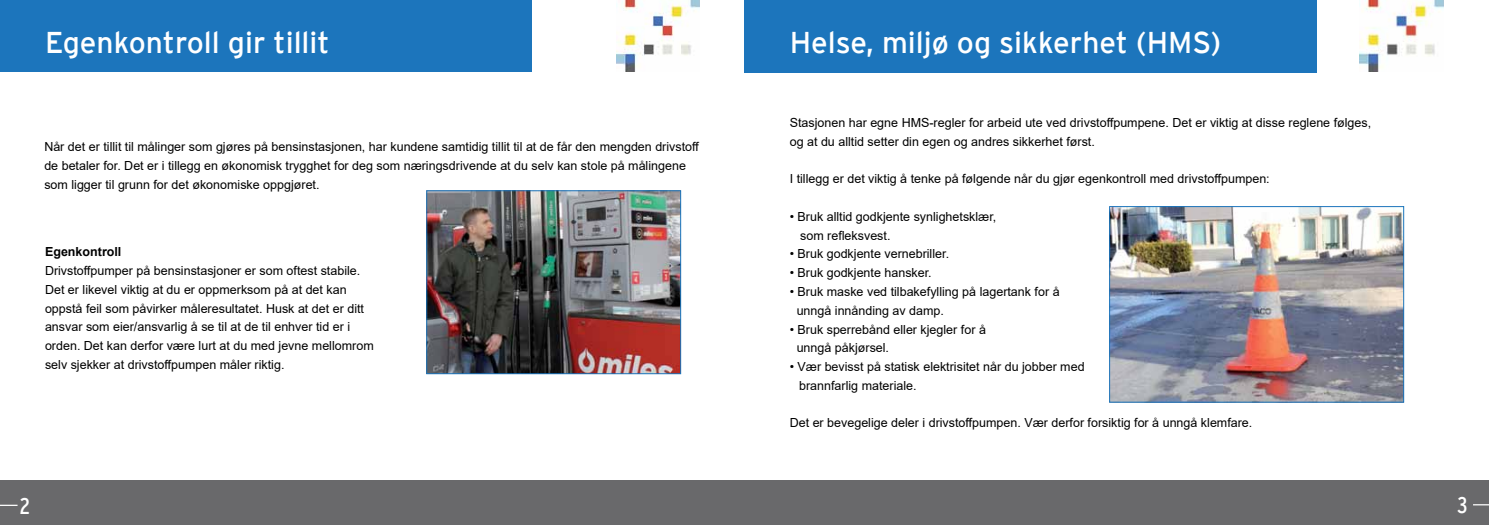
<style>
.page{position:relative;width:1489px;height:525px;background:#fff}
.page>*{position:absolute;margin:0;border:0;box-sizing:border-box;transform-origin:0 0}
.t1{font:30px "Interstate";color:#fff}
.t2{font:condensed 22.5px "Interstate";color:#fff}
.t3{font:12.5px/18.8px "Arial";color:#000}
.t4{font:700 12.5px "Arial";color:#000}
</style>
<div class="page">
<div style="left:0;top:0;width:531px;height:72px;background:#1c75bc"></div>
<img style="left:616px;top:0;width:83px;height:72px">
<div style="left:0;top:480px;width:1488px;height:44px;background:#69696b"></div>
<div style="left:744px;top:0;width:573px;height:72px;background:#1c75bc"></div>
<img style="left:1359px;top:0;width:84px;height:72px">
<svg style="left:0;top:504px;width:18px;height:1px"></svg>
<svg style="left:1473px;top:504px;width:15px;height:1px"></svg>
<img style="left:1111px;top:208px;width:290px;height:192px">
<div style="left:1109px;top:206px;width:294px;height:196px;border:1px solid #1c75bc"></div>
<img style="left:428px;top:192px;width:251px;height:180px">
<div style="left:426px;top:190px;width:255px;height:184px;border:1px solid #1c75bc"></div>
<h1 class="t1" style="left:45px;top:26px;width:286px">Egenkontroll gir tillit</h1>
<p class="t3" style="left:44px;top:137px;width:656px">Når det er tillit til målinger som gjøres på bensinstasjonen, har kundene samtidig tillit til at de får den mengden drivstoff de betaler for. Det er i tillegg en økonomisk trygghet for deg som næringsdrivende at du selv kan stole på målingene som ligger til grunn for det økonomiske oppgjøret.</p>
<p class="t4" style="left:45px;top:243px;width:78px">Egenkontroll</p>
<p class="t3" style="left:45px;top:261px;width:330px">Drivstoffpumper på bensinstasjoner er som oftest stabile.<br>Det er likevel viktig at du er oppmerksom på at det kan oppstå feil som påvirker måleresultatet. Husk at det er ditt ansvar som eier/ansvarlig å se til at de til enhver tid er i orden. Det kan derfor være lurt at du med jevne mellomrom selv sjekker at drivstoffpumpen måler riktig.</p>
<h1 class="t1" style="left:789px;top:26px;width:433px">Helse, miljø og sikkerhet (HMS)</h1>
<p class="t3" style="left:789px;top:113px;width:583px">Stasjonen har egne HMS-regler for arbeid ute ved drivstoffpumpene. Det er viktig at disse reglene følges, og at du alltid setter din egen og andres sikkerhet først.</p>
<p class="t3" style="left:789px;top:169px;width:481px">I tillegg er det viktig å tenke på følgende når du gjør egenkontroll med drivstoffpumpen:</p>
<p class="t3" style="left:800px;top:207px;width:198px;text-indent:-10px">• Bruk alltid godkjente synlighetsklær, som refleksvest.</p>
<p class="t3" style="left:789px;top:244px;width:161px">• Bruk godkjente vernebriller.</p>
<p class="t3" style="left:789px;top:263px;width:143px">• Bruk godkjente hansker.</p>
<p class="t3" style="left:796px;top:282px;width:264px;text-indent:-7px">• Bruk maske ved tilbakefylling på lagertank for å unngå innånding av damp.</p>
<p class="t3" style="left:796px;top:319px;width:191px;text-indent:-7px">• Bruk sperrebånd eller kjegler for å unngå påkjørsel.</p>
<p class="t3" style="left:799px;top:357px;width:287px;text-indent:-9px">• Vær bevisst på statisk elektrisitet når du jobber med brannfarlig materiale.</p>
<p class="t3" style="left:789px;top:413px;width:464px">Det er bevegelige deler i drivstoffpumpen. Vær derfor forsiktig for å unngå klemfare.</p>
<h2 class="t2" style="left:20px;top:493px;width:12px">2</h2>
<h2 class="t2" style="left:1456px;top:492px;width:12px">3</h2>
</div>
